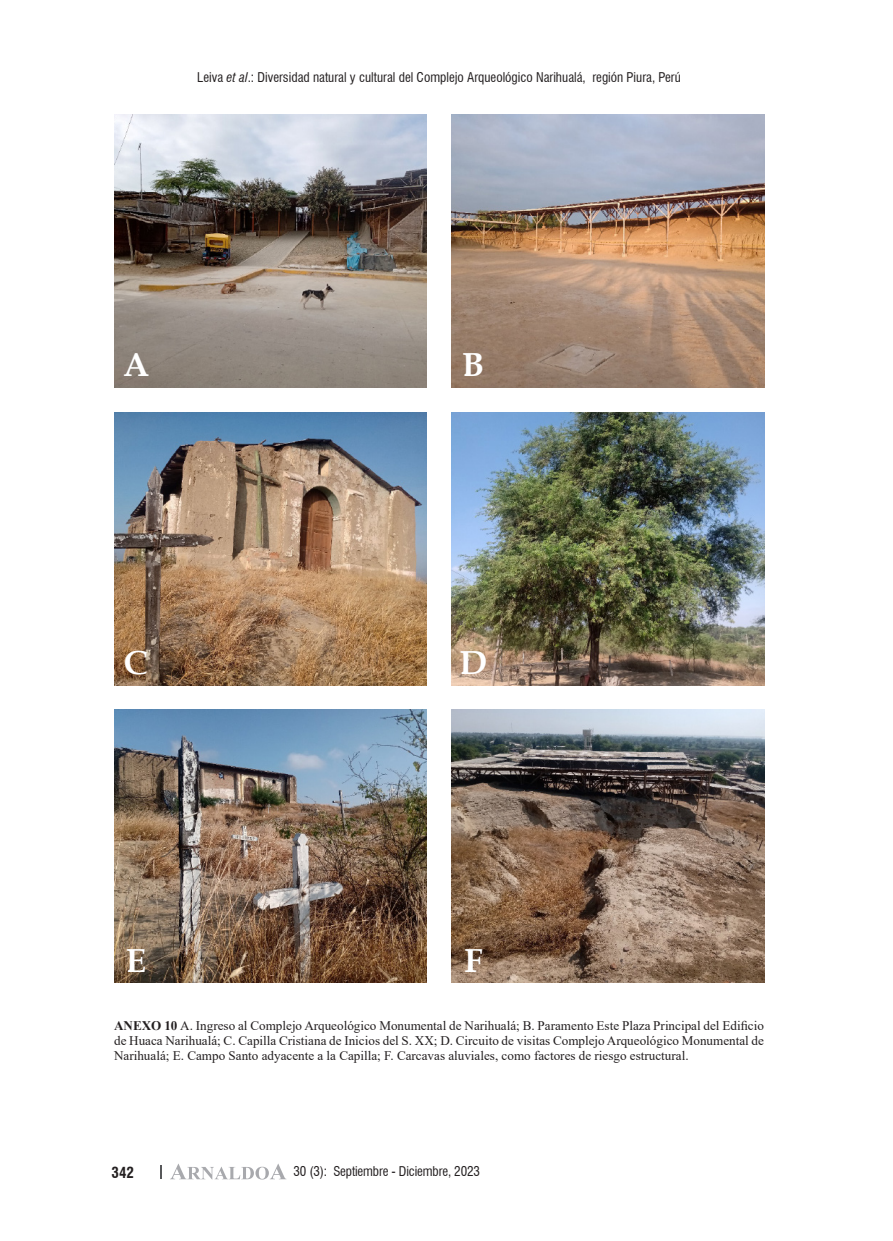
<style>
.page{position:relative;width:893px;height:1241px;background:#fff}
.page>*{position:absolute;margin:0;border:0;box-sizing:border-box;transform-origin:0 0}
.cuerpo_resumen{font:700 33.25px "Book Antiqua";color:#fff}
.t1{font:700 condensed 14.88px "Swiss 721 BT";color:#231f20}
.leyendas{font:13.12px/14.9px "Times New Roman";color:#231f20;text-align:justify}
.filete{font:condensed 13.12px "Swiss 721 BT";color:#231f20}
.s1{font-style:italic}
.s2{font-weight:700}
</style>
<div class="page">
<img style="left:114px;top:114px;width:313px;height:273px">
<img style="left:451px;top:114px;width:313px;height:273px">
<img style="left:114px;top:412px;width:313px;height:273px">
<img style="left:451px;top:412px;width:313px;height:273px">
<img style="left:114px;top:709px;width:313px;height:273px">
<img style="left:451px;top:709px;width:313px;height:273px">
<svg style="left:170px;top:1163px;width:116px;height:16px"></svg>
<svg style="left:160px;top:1165px;width:2px;height:12px"></svg>
<p class="filete" style="left:197px;top:69px;width:485px">Leiva <span class="s1">et al</span>.: Diversidad natural y cultural del Complejo Arqueológico Narihualá, región Piura, Perú</p>
<p class="cuerpo_resumen" style="left:123px;top:342px;width:27px">A</p>
<p class="cuerpo_resumen" style="left:462px;top:342px;width:24px">B</p>
<p class="cuerpo_resumen" style="left:124px;top:640px;width:26px">C</p>
<p class="cuerpo_resumen" style="left:459px;top:640px;width:29px">D</p>
<p class="cuerpo_resumen" style="left:126px;top:938px;width:22px">E</p>
<p class="cuerpo_resumen" style="left:464px;top:938px;width:20px">F</p>
<p class="leyendas" style="left:114px;top:1018px;width:651px"><span class="s2">ANEXO 10</span> A. Ingreso al Complejo Arqueológico Monumental de Narihualá; B. Paramento Este Plaza Principal del Edificio de Huaca Narihualá; C. Capilla Cristiana de Inicios del S. XX; D. Circuito de visitas Complejo Arqueológico Monumental de Narihualá; E. Campo Santo adyacente a la Capilla; F. Carcavas aluviales, como factores de riesgo estructural.</p>
<p class="t1" style="left:112px;top:1163px;width:24px">342</p>
<p class="filete" style="left:293px;top:1163px;width:188px">30 (3): Septiembre - Diciembre, 2023</p>
</div>
